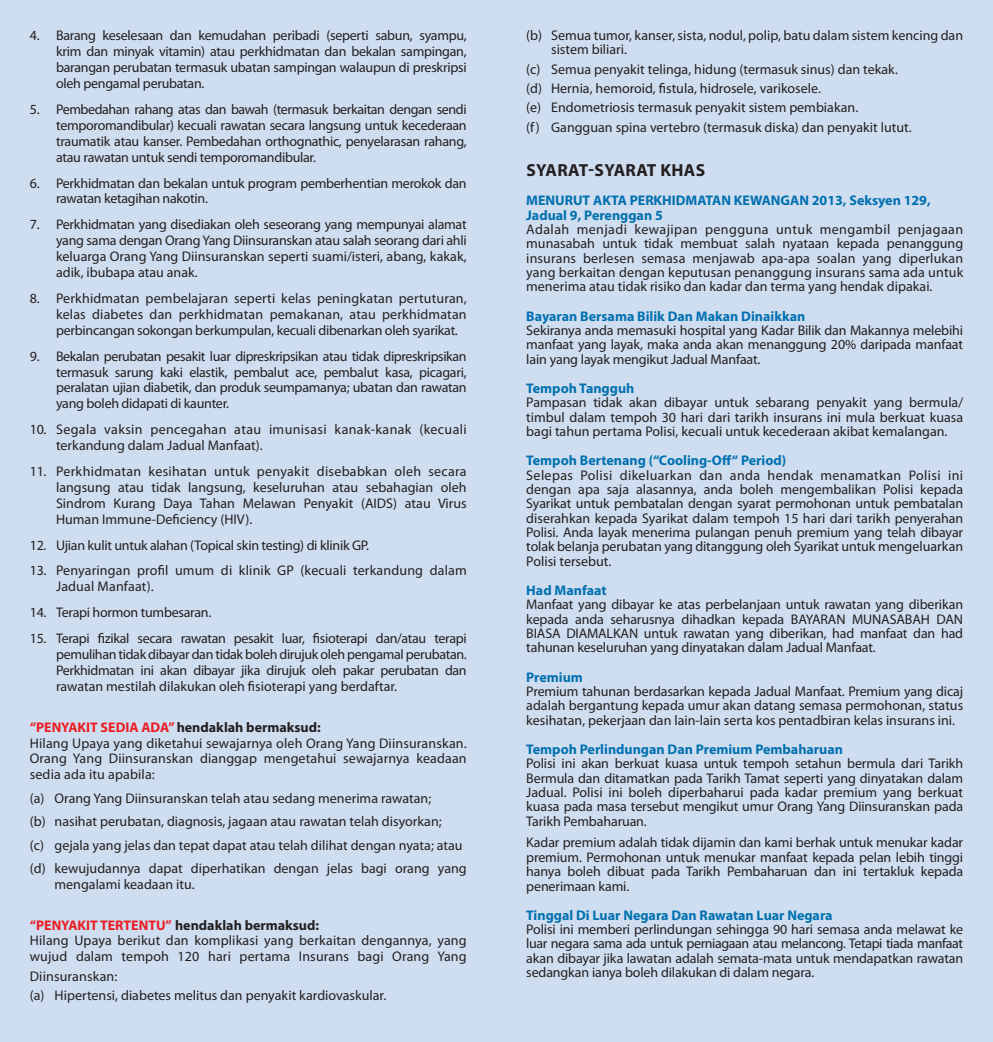
<style>
.page{position:relative;width:993px;height:1042px;background:#fff}
.page>*{position:absolute;margin:0;border:0;box-sizing:border-box;transform-origin:0 0}
.t1{font:700 17.5px "Myriad Pro";letter-spacing:.02em;color:#231f20}
.t2{font:14px/14.3px "Myriad Pro";color:#231f20;text-align:justify}
.t3{font:700 14px/14.3px "Myriad Pro";color:#0070b1}
.t4{font:14px/15.9px "Myriad Pro";letter-spacing:-.02em;color:#231f20}
.t5{font:14px/15.9px "Myriad Pro";letter-spacing:.025em;color:#231f20}
.s1{font-weight:700;color:#ee1d23}
.s2{font-weight:700}
</style>
<div class="page">
<div style="left:0;top:0;width:992px;height:1042px;background:#cfddf0"></div>
<p class="t2" style="left:56px;top:27px;width:412px;line-height:15.9px;text-indent:-26px">4. Barang keselesaan dan kemudahan peribadi (seperti sabun, syampu, krim dan minyak vitamin) atau perkhidmatan dan bekalan sampingan, barangan perubatan termasuk ubatan sampingan walaupun di preskripsi oleh pengamal perubatan.</p>
<p class="t2" style="left:56px;top:101px;width:412px;line-height:15.9px;text-indent:-26px">5. Pembedahan rahang atas dan bawah (termasuk berkaitan dengan sendi temporomandibular) kecuali rawatan secara langsung untuk kecederaan traumatik atau kanser. Pembedahan orthognathic, penyelarasan rahang, atau rawatan untuk sendi temporomandibular.</p>
<p class="t4" style="left:56px;top:175px;width:412px;text-indent:-26px">6. Perkhidmatan dan bekalan untuk program pemberhentian merokok dan rawatan ketagihan nakotin.</p>
<p class="t2" style="left:56px;top:216px;width:412px;line-height:15.9px;text-indent:-26px">7. Perkhidmatan yang disediakan oleh seseorang yang mempunyai alamat yang sama dengan Orang Yang Diinsuranskan atau salah seorang dari ahli keluarga Orang Yang Diinsuranskan seperti suami/isteri, abang, kakak, adik, ibubapa atau anak.</p>
<p class="t2" style="left:56px;top:290px;width:412px;line-height:15.9px;text-indent:-26px">8. Perkhidmatan pembelajaran seperti kelas peningkatan pertuturan, kelas diabetes dan perkhidmatan pemakanan, atau perkhidmatan perbincangan sokongan berkumpulan, kecuali dibenarkan oleh syarikat.</p>
<p class="t2" style="left:56px;top:348px;width:412px;line-height:15.9px;text-indent:-26px">9. Bekalan perubatan pesakit luar dipreskripsikan atau tidak dipreskripsikan termasuk sarung kaki elastik, pembalut ace, pembalut kasa, picagari, peralatan ujian diabetik, dan produk seumpamanya; ubatan dan rawatan yang boleh didapati di kaunter.</p>
<p class="t5" style="left:56px;top:421px;width:412px;text-indent:-26px">10. Segala vaksin pencegahan atau imunisasi kanak-kanak (kecuali terkandung dalam Jadual Manfaat).</p>
<p class="t2" style="left:56px;top:463px;width:412px;line-height:15.9px;text-indent:-26px">11. Perkhidmatan kesihatan untuk penyakit disebabkan oleh secara langsung atau tidak langsung, keseluruhan atau sebahagian oleh Sindrom Kurang Daya Tahan Melawan Penyakit (AIDS) atau Virus Human Immune-Deficiency (HIV).</p>
<p class="t4" style="left:30px;top:537px;width:340px">12. Ujian kulit untuk alahan (Topical skin testing) di klinik GP.</p>
<p class="t2" style="left:56px;top:562px;width:412px;line-height:15.9px;text-indent:-26px">13. Penyaringan profil umum di klinik GP (kecuali terkandung dalam<br>Jadual Manfaat).</p>
<p class="t4" style="left:30px;top:604px;width:183px">14. Terapi hormon tumbesaran.</p>
<p class="t2" style="left:56px;top:630px;width:412px;line-height:15.9px;text-indent:-26px">15. Terapi fizikal secara rawatan pesakit luar, fisioterapi dan/atau terapi pemulihan tidak dibayar dan tidak boleh dirujuk oleh pengamal perubatan.<br>Perkhidmatan ini akan dibayar jika dirujuk oleh pakar perubatan dan rawatan mestilah dilakukan oleh fisioterapi yang berdaftar.</p>
<p class="t2" style="left:30px;top:719px;width:438px;line-height:15.9px;text-align:left"><span class="s1">“PENYAKIT SEDIA ADA”</span> <span class="s2">hendaklah bermaksud:<br></span>Hilang Upaya yang diketahui sewajarnya oleh Orang Yang Diinsuranskan.<br>Orang Yang Diinsuranskan dianggap mengetahui sewajarnya keadaan sedia ada itu apabila:</p>
<p class="t2" style="left:30px;top:786px;width:438px;line-height:23.4px;text-align:left">(a) Orang Yang Diinsuranskan telah atau sedang menerima rawatan;<br>(b) nasihat perubatan, diagnosis, jagaan atau rawatan telah disyorkan;<br>(c) gejala yang jelas dan tepat dapat atau telah dilihat dengan nyata; atau (d) kewujudannya dapat diperhatikan dengan jelas bagi orang yang</p>
<p class="t2" style="left:55px;top:876px;width:141px">mengalami keadaan itu.</p>
<p class="t2" style="left:30px;top:916px;width:438px;line-height:15.9px;text-align:left"><span class="s1">“PENYAKIT TERTENTU”</span> <span class="s2">hendaklah bermaksud:<br></span>Hilang Upaya berikut dan komplikasi yang berkaitan dengannya, yang wujud dalam tempoh 120 hari pertama Insurans bagi Orang Yang</p>
<p class="t2" style="left:30px;top:966px;width:358px;line-height:19.2px">Diinsuranskan:<br>(a) Hipertensi, diabetes melitus dan penyakit kardiovaskular.</p>
<p class="t2" style="left:551px;top:28px;width:413px;text-indent:-25px">(b) Semua tumor, kanser, sista, nodul, polip, batu dalam sistem kencing dan sistem biliari.</p>
<p class="t2" style="left:526px;top:59px;width:387px;line-height:19.2px;text-align:left">(c) Semua penyakit telinga, hidung (termasuk sinus) dan tekak. (d) Hernia, hemoroid, fistula, hidrosele, varikosele.<br>(e) Endometriosis termasuk penyakit sistem pembiakan.<br>(f) Gangguan spina vertebro (termasuk diska) dan penyakit lutut.</p>
<p class="t1" style="left:526px;top:159px;width:180px">SYARAT-SYARAT KHAS</p>
<p class="t3" style="left:526px;top:193px;width:406px">MENURUT AKTA PERKHIDMATAN KEWANGAN 2013, Seksyen 129,<br>Jadual 9, Perenggan 5</p>
<p class="t2" style="left:526px;top:222px;width:438px">Adalah menjadi kewajipan pengguna untuk mengambil penjagaan munasabah untuk tidak membuat salah nyataan kepada penanggung insurans berlesen semasa menjawab apa-apa soalan yang diperlukan yang berkaitan dengan keputusan penanggung insurans sama ada untuk menerima atau tidak risiko dan kadar dan terma yang hendak dipakai.</p>
<p class="t3" style="left:526px;top:308px;width:280px">Bayaran Bersama Bilik Dan Makan Dinaikkan</p>
<p class="t2" style="left:526px;top:323px;width:438px">Sekiranya anda memasuki hospital yang Kadar Bilik dan Makannya melebihi manfaat yang layak, maka anda akan menanggung 20% daripada manfaat lain yang layak mengikut Jadual Manfaat.</p>
<p class="t3" style="left:526px;top:380px;width:110px">Tempoh Tangguh</p>
<p class="t2" style="left:526px;top:395px;width:438px">Pampasan tidak akan dibayar untuk sebarang penyakit yang bermula/ timbul dalam tempoh 30 hari dari tarikh insurans ini mula berkuat kuasa bagi tahun pertama Polisi, kecuali untuk kecederaan akibat kemalangan.</p>
<p class="t3" style="left:526px;top:453px;width:261px">Tempoh Bertenang (“Cooling-Off“ Period)</p>
<p class="t2" style="left:526px;top:467px;width:438px">Selepas Polisi dikeluarkan dan anda hendak menamatkan Polisi ini dengan apa saja alasannya, anda boleh mengembalikan Polisi kepada Syarikat untuk pembatalan dengan syarat permohonan untuk pembatalan diserahkan kepada Syarikat dalam tempoh 15 hari dari tarikh penyerahan Polisi. Anda layak menerima pulangan penuh premium yang telah dibayar tolak belanja perubatan yang ditanggung oleh Syarikat untuk mengeluarkan Polisi tersebut.</p>
<p class="t3" style="left:526px;top:582px;width:82px">Had Manfaat</p>
<p class="t2" style="left:526px;top:597px;width:438px">Manfaat yang dibayar ke atas perbelanjaan untuk rawatan yang diberikan kepada anda seharusnya dihadkan kepada BAYARAN MUNASABAH DAN BIASA DIAMALKAN untuk rawatan yang diberikan, had manfaat dan had tahunan keseluruhan yang dinyatakan dalam Jadual Manfaat.</p>
<p class="t3" style="left:526px;top:669px;width:58px">Premium</p>
<p class="t2" style="left:526px;top:684px;width:438px">Premium tahunan berdasarkan kepada Jadual Manfaat. Premium yang dicaj adalah bergantung kepada umur akan datang semasa permohonan, status kesihatan, pekerjaan dan lain-lain serta kos pentadbiran kelas insurans ini.</p>
<p class="t3" style="left:526px;top:741px;width:318px">Tempoh Perlindungan Dan Premium Pembaharuan</p>
<p class="t2" style="left:526px;top:756px;width:438px">Polisi ini akan berkuat kuasa untuk tempoh setahun bermula dari Tarikh Bermula dan ditamatkan pada Tarikh Tamat seperti yang dinyatakan dalam Jadual. Polisi ini boleh diperbaharui pada kadar premium yang berkuat kuasa pada masa tersebut mengikut umur Orang Yang Diinsuranskan pada Tarikh Pembaharuan.</p>
<p class="t2" style="left:526px;top:835px;width:438px">Kadar premium adalah tidak dijamin dan kami berhak untuk menukar kadar premium. Permohonan untuk menukar manfaat kepada pelan lebih tinggi hanya boleh dibuat pada Tarikh Pembaharuan dan ini tertakluk kepada penerimaan kami.</p>
<p class="t3" style="left:526px;top:907px;width:308px">Tinggal Di Luar Negara Dan Rawatan Luar Negara</p>
<p class="t2" style="left:526px;top:922px;width:438px">Polisi ini memberi perlindungan sehingga 90 hari semasa anda melawat ke luar negara sama ada untuk perniagaan atau melancong. Tetapi tiada manfaat akan dibayar jika lawatan adalah semata-mata untuk mendapatkan rawatan sedangkan ianya boleh dilakukan di dalam negara.</p>
</div>
